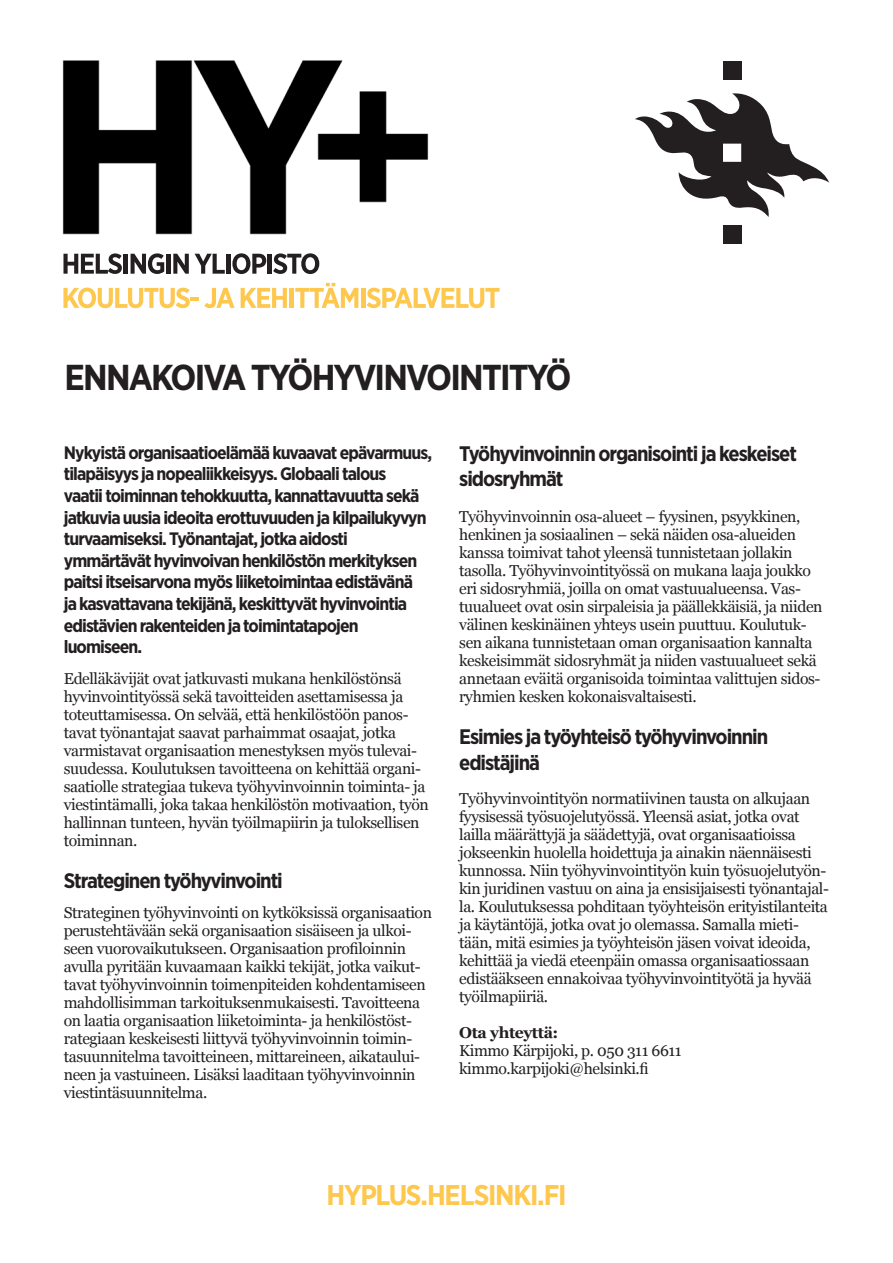
<style>
.page{position:relative;width:893px;height:1263px;background:#fff}
.page>*{position:absolute;margin:0;border:0;box-sizing:border-box;transform-origin:0 0}
.OTSIKKO_KANTEET{font:700 36px "Gotham Narrow";letter-spacing:-.05em;color:#231f20}
.t1{font:700 28.5px "Gotham Narrow";letter-spacing:-.045em;color:#fec74d}
.valiotstikko_leipate{font:700 21px/25.2px "Gotham Narrow";letter-spacing:-.05em;color:#231f20}
.ingressi{font:700 18px/21.6px "Gotham Narrow";letter-spacing:-.05em;color:#231f20}
.leipateksti{font:15.75px/18px "Georgia";letter-spacing:-.025em;color:#231f20}
.leipateksti-2{font:700 15.75px "Georgia";letter-spacing:-.025em;color:#231f20}
</style>
<div class="page">
<img style="left:62px;top:60px;width:367px;height:175px">
<div style="left:723px;top:226px;width:18px;height:18px;background:#231f20"></div>
<div style="left:723px;top:62px;width:18px;height:18px;background:#231f20"></div>
<svg style="left:635px;top:93px;width:194px;height:124px"></svg>
<svg style="left:63px;top:253px;width:59px;height:21px"></svg>
<hr style="left:124px;top:254px;width:4px;height:20px;background:#231f20">
<svg style="left:131px;top:253px;width:33px;height:21px"></svg>
<div style="left:166px;top:254px;width:5px;height:20px;background:#231f20"></div>
<svg style="left:173px;top:254px;width:16px;height:20px"></svg>
<svg style="left:195px;top:254px;width:30px;height:20px"></svg>
<hr style="left:226px;top:254px;width:4px;height:20px;background:#231f20">
<svg style="left:232px;top:253px;width:34px;height:21px"></svg>
<hr style="left:268px;top:254px;width:4px;height:20px;background:#231f20">
<svg style="left:273px;top:253px;width:46px;height:21px"></svg>
<svg style="left:63px;top:288px;width:172px;height:20px"></svg>
<svg style="left:241px;top:288px;width:46px;height:20px"></svg>
<hr style="left:290px;top:288px;width:4px;height:20px;background:#fec74d">
<svg style="left:295px;top:283px;width:63px;height:25px"></svg>
<hr style="left:361px;top:288px;width:4px;height:20px;background:#fec74d">
<svg style="left:367px;top:288px;width:133px;height:20px"></svg>
<p class="OTSIKKO_KANTEET" style="left:65px;top:354px;width:509px">ENNAKOIVA TYÖHYVINVOINTITYÖ</p>
<p class="ingressi" style="left:64px;top:441px;width:370px">Nykyistä organisaatioelämää kuvaavat epävarmuus, tilapäisyys ja nopealiikkeisyys. Globaali talous<br>vaatii toiminnan tehokkuutta, kannattavuutta sekä jatkuvia uusia ideoita erottuvuuden ja kilpailukyvyn turvaamiseksi. Työnantajat, jotka aidosti ymmärtävät hyvinvoivan henkilöstön merkityksen paitsi itseisarvona myös liiketoimintaa edistävänä<br>ja kasvattavana tekijänä, keskittyvät hyvinvointia edistävien rakenteiden ja toimintatapojen luomiseen.</p>
<p class="leipateksti" style="left:64px;top:670px;width:367px">Edelläkävijät ovat jatkuvasti mukana henkilöstönsä hyvinvointityössä sekä tavoitteiden asettamisessa ja toteuttamisessa. On selvää, että henkilöstöön panos&shy;tavat työnantajat saavat parhaimmat osaajat, jotka varmistavat organisaation menestyksen myös tulevai&shy;suudessa. Koulutuksen tavoitteena on kehittää organi&shy;saatiolle strategiaa tukeva työhyvinvoinnin toiminta- ja viestintämalli, joka takaa henkilöstön motivaation, työn hallinnan tunteen, hyvän työilmapiirin ja tuloksellisen toiminnan.</p>
<p class="valiotstikko_leipate" style="left:64px;top:868px;width:221px">Strateginen työhyvinvointi</p>
<p class="leipateksti" style="left:64px;top:904px;width:370px">Strateginen työhyvinvointi on kytköksissä organisaation perustehtävään sekä organisaation sisäiseen ja ulkoi&shy;seen vuorovaikutukseen. Organisaation profiloinnin avulla pyritään kuvaamaan kaikki tekijät, jotka vaikut&shy;tavat työhyvinvoinnin toimenpiteiden kohdentamiseen mahdollisimman tarkoituksenmukaisesti. Tavoitteena on laatia organisaation liiketoiminta- ja henkilöstöst&shy;rategiaan keskeisesti liittyvä työhyvinvoinnin toimin&shy;tasuunnitelma tavoitteineen, mittareineen, aikataului&shy;neen ja vastuineen. Lisäksi laaditaan työhyvinvoinnin viestintäsuunnitelma.</p>
<p class="valiotstikko_leipate" style="left:459px;top:441px;width:339px">Työhyvinvoinnin organisointi ja keskeiset sidosryhmät</p>
<p class="leipateksti" style="left:459px;top:508px;width:365px">Työhyvinvoinnin osa-alueet – fyysinen, psyykkinen, henkinen ja sosiaalinen – sekä näiden osa-alueiden kanssa toimivat tahot yleensä tunnistetaan jollakin tasolla. Työhyvinvointityössä on mukana laaja joukko eri sidosryhmiä, joilla on omat vastuualueensa. Vas&shy;tuualueet ovat osin sirpaleisia ja päällekkäisiä, ja niiden välinen keskinäinen yhteys usein puuttuu. Koulutuk&shy;sen aikana tunnistetaan oman organisaation kannalta keskeisimmät sidosryhmät ja niiden vastuualueet sekä annetaan eväitä organisoida toimintaa valittujen sidos&shy;ryhmien kesken kokonaisvaltaisesti.</p>
<p class="valiotstikko_leipate" style="left:459px;top:724px;width:310px">Esimies ja työyhteisö työhyvinvoinnin edistäjinä</p>
<p class="leipateksti" style="left:459px;top:790px;width:371px">Työhyvinvointityön normatiivinen tausta on alkujaan fyysisessä työsuojelutyössä. Yleensä asiat, jotka ovat lailla määrättyjä ja säädettyjä, ovat organisaatioissa jokseenkin huolella hoidettuja ja ainakin näennäisesti kunnossa. Niin työhyvinvointityön kuin työsuojelutyön&shy;kin juridinen vastuu on aina ja ensisijaisesti työnantajal&shy;la. Koulutuksessa pohditaan työyhteisön erityistilanteita ja käytäntöjä, jotka ovat jo olemassa. Samalla mieti&shy;tään, mitä esimies ja työyhteisön jäsen voivat ideoida, kehittää ja viedä eteenpäin omassa organisaatiossaan edistääkseen ennakoivaa työhyvinvointityötä ja hyvää työilmapiiriä.</p>
<p class="leipateksti-2" style="left:459px;top:1022px;width:101px">Ota yhteyttä:</p>
<p class="leipateksti" style="left:459px;top:1042px;width:224px">Kimmo Kärpijoki, p. 050 311 6611</p>
<p class="leipateksti" style="left:459px;top:1060px;width:191px">kimmo.karpijoki@helsinki.fi</p>
<h2 class="t1" style="left:327px;top:1177px;width:241px">HYPLUS.HELSINKI.FI</h2>
</div>
